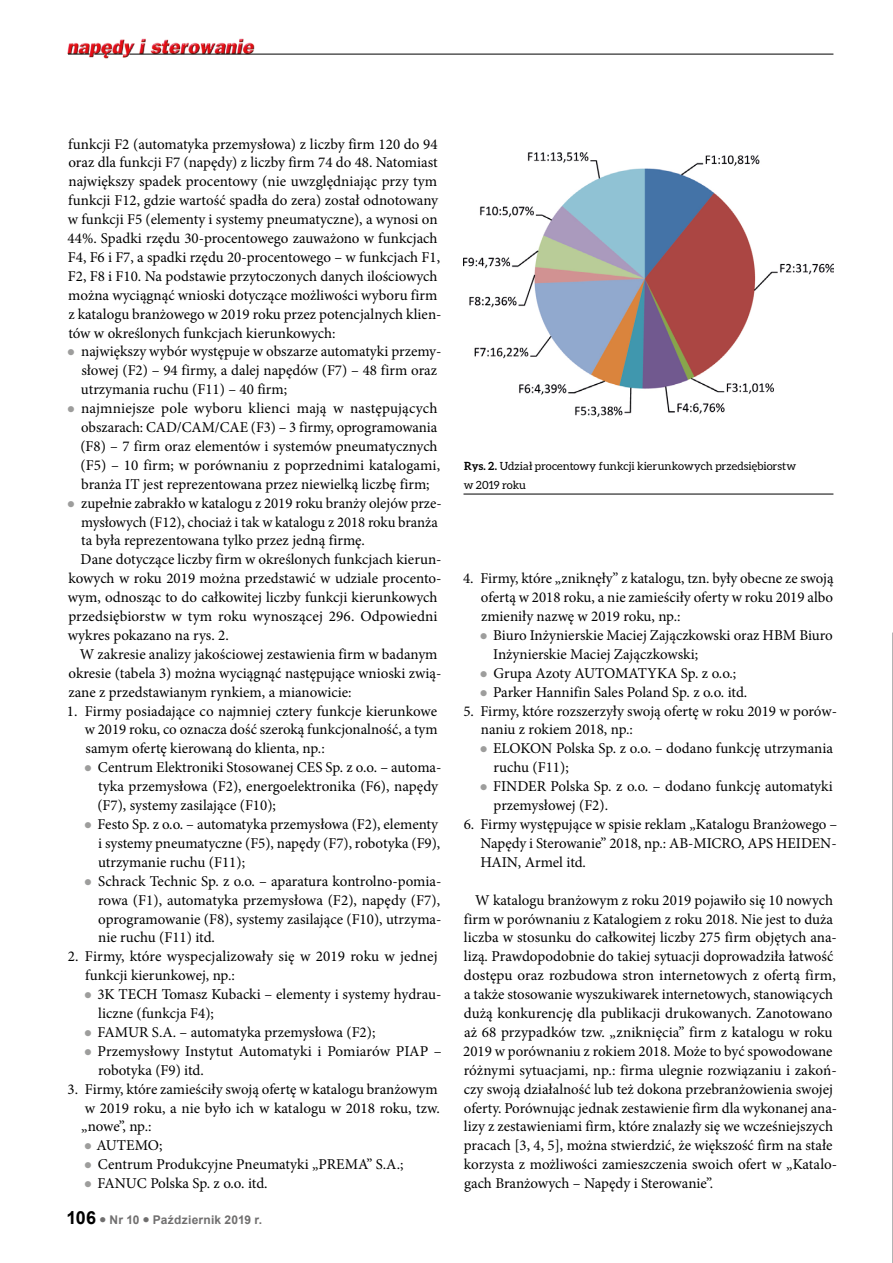
<style>
.page{position:relative;width:893px;height:1263px;background:#fff}
.page>*{position:absolute;margin:0;border:0;box-sizing:border-box;transform-origin:0 0}
.t1{font:15px/18.9px "Minion Pro";color:#000}
.t2{font:700 12px "Arial";letter-spacing:.02em;color:#706f6f}
.t3{font:11.25px/18.9px "Aleo";letter-spacing:.005em;color:#000}
.s1{font-size:18px;color:#000}
.s2{font-weight:700}
</style>
<div class="page">
<img style="left:67px;top:38px;width:190px;height:21px">
<hr style="left:129px;top:54px;width:704px;height:1px;background:#000">
<svg style="left:68px;top:54px;width:55px;height:1px"></svg>
<img style="left:463px;top:152px;width:370px;height:265px">
<hr style="left:463px;top:494px;width:370px;height:1px;background:#000">
<svg style="left:892px;top:633px;width:1px;height:630px"></svg>
<p class="t1" style="left:68px;top:134px;width:375px">funkcji F2 (automatyka przemysłowa) z liczby firm 120 do 94 oraz dla funkcji F7 (napędy) z liczby firm 74 do 48. Natomiast największy spadek procentowy (nie uwzględniając przy tym funkcji F12, gdzie wartość spadła do zera) został odnotowany w funkcji F5 (elementy i systemy pneumatyczne), a wynosi on 44%. Spadki rzędu 30-procentowego zauważono w funkcjach F4, F6 i F7, a spadki rzędu 20-procentowego – w funkcjach F1, F2, F8 i F10. Na podstawie przytoczonych danych ilościowych można wyciągnąć wnioski dotyczące możliwości wyboru firm z katalogu branżowego w 2019 roku przez potencjalnych klien&shy;tów w określonych funkcjach kierunkowych:</p>
<p class="t1" style="left:81px;top:342px;width:362px">największy wybór występuje w obszarze automatyki przemy-</p>
<p class="t1" style="left:81px;top:361px;width:357px">słowej (F2) – 94 firmy, a dalej napędów (F7) – 48 firm oraz</p>
<p class="t1" style="left:81px;top:380px;width:208px">utrzymania ruchu (F11) – 40 firm;</p>
<p class="t1" style="left:81px;top:399px;width:358px">najmniejsze pole wyboru klienci mają w następujących</p>
<p class="t1" style="left:81px;top:418px;width:358px">obszarach: CAD/CAM/CAE (F3) – 3 firmy, oprogramowania</p>
<p class="t1" style="left:80px;top:437px;width:359px">(F8) – 7 firm oraz elementów i systemów pneumatycznych</p>
<p class="t1" style="left:80px;top:456px;width:361px">(F5) – 10 firm; w porównaniu z poprzednimi katalogami,</p>
<p class="t1" style="left:81px;top:475px;width:350px">branża IT jest reprezentowana przez niewielką liczbę firm;</p>
<p class="t1" style="left:81px;top:493px;width:362px">zupełnie zabrakło w katalogu z 2019 roku branży olejów prze-</p>
<p class="t1" style="left:81px;top:512px;width:358px">mysłowych (F12), chociaż i tak w katalogu z 2018 roku branża</p>
<p class="t1" style="left:81px;top:531px;width:285px">ta była reprezentowana tylko przez jedną firmę.</p>
<p class="t1" style="left:81px;top:550px;width:362px">Dane dotyczące liczby firm w określonych funkcjach kierun-</p>
<p class="t1" style="left:68px;top:569px;width:375px">kowych w roku 2019 można przedstawić w udziale procento-</p>
<p class="t1" style="left:68px;top:588px;width:371px">wym, odnosząc to do całkowitej liczby funkcji kierunkowych</p>
<p class="t1" style="left:68px;top:607px;width:371px">przedsiębiorstw w tym roku wynoszącej 296. Odpowiedni</p>
<p class="t1" style="left:68px;top:626px;width:163px">wykres pokazano na rys. 2.</p>
<p class="t1" style="left:80px;top:645px;width:359px">W zakresie analizy jakościowej zestawienia firm w badanym</p>
<p class="t1" style="left:68px;top:664px;width:375px">okresie (tabela 3) można wyciągnąć następujące wnioski zwią-</p>
<p class="t1" style="left:69px;top:682px;width:285px">zane z przedstawianym rynkiem, a mianowicie:</p>
<p class="t1" style="left:85px;top:701px;width:354px;text-align:justify;text-indent:-18px">1. Firmy posiadające co najmniej cztery funkcje kierunkowe w 2019 roku, co oznacza dość szeroką funkcjonalność, a tym samym ofertę kierowaną do klienta, np.:</p>
<p class="t1" style="left:97px;top:758px;width:346px">Centrum Elektroniki Stosowanej CES Sp. z o.o. – automa&shy;tyka przemysłowa (F2), energoelektronika (F6), napędy (F7), systemy zasilające (F10);<br>Festo Sp. z o.o. – automatyka przemysłowa (F2), elementy i systemy pneumatyczne (F5), napędy (F7), robotyka (F9), utrzymanie ruchu (F11);<br>Schrack Technic Sp. z o.o. – aparatura kontrolno-pomia&shy;rowa (F1), automatyka przemysłowa (F2), napędy (F7), oprogramowanie (F8), systemy zasilające (F10), utrzyma&shy;nie ruchu (F11) itd.</p>
<p class="t1" style="left:85px;top:947px;width:354px;text-indent:-17px">2. Firmy, które wyspecjalizowały się w 2019 roku w jednej funkcji kierunkowej, np.:</p>
<p class="t1" style="left:97px;top:985px;width:346px">3K TECH Tomasz Kubacki – elementy i systemy hydrau&shy;liczne (funkcja F4);<br>FAMUR S.A. – automatyka przemysłowa (F2); Przemysłowy Instytut Automatyki i Pomiarów PIAP – robotyka (F9) itd.</p>
<p class="t1" style="left:68px;top:1079px;width:372px">3. Firmy, które zamieściły swoją ofertę w katalogu branżowym</p>
<p class="t1" style="left:85px;top:1098px;width:357px">w 2019 roku, a nie było ich w katalogu w 2018 roku, tzw.</p>
<p class="t1" style="left:81px;top:1117px;width:72px">„nowe”, np.:</p>
<p class="t1" style="left:96px;top:1136px;width:68px">AUTEMO;</p>
<p class="t1" style="left:98px;top:1155px;width:307px">Centrum Produkcyjne Pneumatyki „PREMA” S.A.;</p>
<p class="t1" style="left:98px;top:1174px;width:171px">FANUC Polska Sp. z o.o. itd.</p>
<p class="t2" style="left:67px;top:1212px;width:197px"><span class="s1">106</span> ● Nr 10 ● Październik 2019 r.</p>
<p class="t3" style="left:464px;top:456px;width:334px"><span class="s2">Rys. 2.</span> Udział procentowy funkcji kierunkowych przedsiębiorstw w 2019 roku</p>
<p class="t1" style="left:481px;top:569px;width:354px;text-align:justify;text-indent:-18px">4. Firmy, które „zniknęły” z katalogu, tzn. były obecne ze swoją ofertą w 2018 roku, a nie zamieściły oferty w roku 2019 albo zmieniły nazwę w 2019 roku, np.:</p>
<p class="t1" style="left:493px;top:626px;width:341px">Biuro Inżynierskie Maciej Zajączkowski oraz HBM Biuro Inżynierskie Maciej Zajączkowski;<br>Grupa Azoty AUTOMATYKA Sp. z o.o.;<br>Parker Hannifin Sales Poland Sp. z o.o. itd.</p>
<p class="t1" style="left:481px;top:701px;width:358px;text-indent:-17px">5. Firmy, które rozszerzyły swoją ofertę w roku 2019 w porów&shy;naniu z rokiem 2018, np.:</p>
<p class="t1" style="left:493px;top:739px;width:341px">ELOKON Polska Sp. z o.o. – dodano funkcję utrzymania ruchu (F11);<br>FINDER Polska Sp. z o.o. – dodano funkcję automatyki przemysłowej (F2).</p>
<p class="t1" style="left:480px;top:815px;width:358px;text-align:justify;text-indent:-17px">6. Firmy występujące w spisie reklam „Katalogu Branżowego – Napędy i Sterowanie” 2018, np.: AB-MICRO, APS HEIDEN-HAIN, Armel itd.</p>
<p class="t1" style="left:463px;top:890px;width:375px;text-indent:12px">W katalogu branżowym z roku 2019 pojawiło się 10 nowych firm w porównaniu z Katalogiem z roku 2018. Nie jest to duża liczba w stosunku do całkowitej liczby 275 firm objętych ana&shy;lizą. Prawdopodobnie do takiej sytuacji doprowadziła łatwość dostępu oraz rozbudowa stron internetowych z ofertą firm, a także stosowanie wyszukiwarek internetowych, stanowiących dużą konkurencję dla publikacji drukowanych. Zanotowano aż 68 przypadków tzw. „zniknięcia” firm z katalogu w roku 2019 w porównaniu z rokiem 2018. Może to być spowodowane różnymi sytuacjami, np.: firma ulegnie rozwiązaniu i zakoń&shy;czy swoją działalność lub też dokona przebranżowienia swojej oferty. Porównując jednak zestawienie firm dla wykonanej ana&shy;lizy z zestawieniami firm, które znalazły się we wcześniejszych pracach [3, 4, 5], można stwierdzić, że większość firm na stałe korzysta z możliwości zamieszczenia swoich ofert w „Katalo&shy;gach Branżowych – Napędy i Sterowanie”.</p>
</div>
